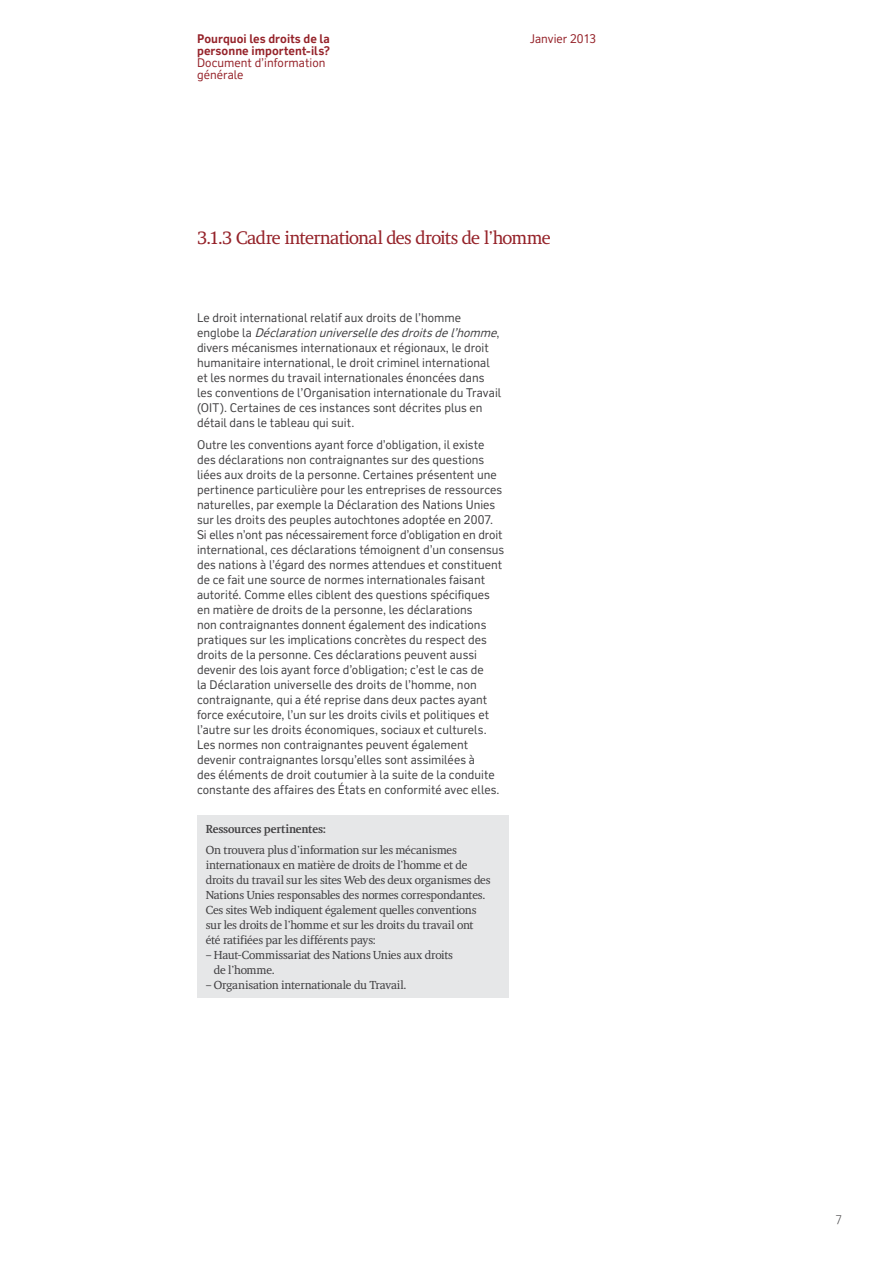
<style>
.page{position:relative;width:893px;height:1263px;background:#fff}
.page>*{position:absolute;margin:0;border:0;box-sizing:border-box;transform-origin:0 0}
.t1{font:18.75px "RT Albanese";letter-spacing:-.04em;color:#952229}
.t2{font:12px/15px "RT Vickerman";color:#414042}
.t3{font:12px/15px "RT Albanese";letter-spacing:-.025em;color:#414042}
.t4{font:700 12px/12px "RT Vickerman";letter-spacing:.005em;color:#952229}
.t5{font:12px/12px "RT Vickerman";color:#952229}
.t6{font:700 12px "RT Albanese";letter-spacing:-.025em;color:#414042}
.t7{font:300 12px "RT Vickerman";color:#414042}
.s1{font-style:italic}
</style>
<div class="page">
<div style="left:197px;top:815px;width:312px;height:182px;background:#e6e7e8"></div>
<p class="t4" style="left:197px;top:32px;width:135px">Pourquoi les droits de la personne importent-ils?</p>
<p class="t5" style="left:197px;top:56px;width:130px">Document d’information générale</p>
<p class="t5" style="left:530px;top:32px;width:68px">Janvier 2013</p>
<h1 class="t1" style="left:197px;top:227px;width:355px">3.1.3 Cadre international des droits de l’homme</h1>
<p class="t2" style="left:197px;top:310px;width:306px">Le droit international relatif aux droits de l’homme<br>e n g l o b e l a <span class="s1">Déclarationuniverselledesdroitsdel’homme</span>, divers mécanismes internationaux et régionaux, le droit humanitaire international, le droit criminel international et les normes du travail internationales énoncées dans les conventions de l’Organisation internationale du Travail (OIT). Certaines de ces instances sont décrites plus en détail dans le tableau qui suit.</p>
<p class="t2" style="left:197px;top:437px;width:309px">Outre les conventions ayant force d’obligation, il existe des déclarations non contraignantes sur des questions liées aux droits de la personne. Certaines présentent une pertinence particulière pour les entreprises de ressources naturelles, par exemple la Déclaration des Nations Unies sur les droits des peuples autochtones adoptée en 2007.<br>Si elles n’ont pas nécessairement force d’obligation en droit international, ces déclarations témoignent d’un consensus des nations à l’égard des normes attendues et constituent de ce fait une source de normes internationales faisant autorité. Comme elles ciblent des questions spécifiques en matière de droits de la personne, les déclarations<br>non contraignantes donnent également des indications pratiques sur les implications concrètes du respect des droits de la personne. Ces déclarations peuvent aussi devenir des lois ayant force d’obligation; c’est le cas de<br>la Déclaration universelle des droits de l’homme, non contraignante, qui a été reprise dans deux pactes ayant force exécutoire, l’un sur les droits civils et politiques et l’autre sur les droits économiques, sociaux et culturels.<br>Les normes non contraignantes peuvent également devenir contraignantes lorsqu’elles sont assimilées à<br>des éléments de droit coutumier à la suite de la conduite constante des affaires des États en conformité avec elles.</p>
<p class="t6" style="left:206px;top:822px;width:122px">Ressources pertinentes:</p>
<p class="t3" style="left:206px;top:842px;width:286px">On trouvera plus d’information sur les mécanismes internationaux en matière de droits de l’homme et de droits du travail sur les sites Web des deux organismes des Nations Unies responsables des normes correspondantes.<br>Ces sites Web indiquent également quelles conventions sur les droits de l’homme et sur les droits du travail ont été ratifiées par les différents pays:</p>
<p class="t3" style="left:214px;top:947px;width:241px;text-indent:-8px">– Haut-Commissariat des Nations Unies aux droits de l’homme.</p>
<p class="t3" style="left:206px;top:977px;width:202px">– Organisation internationale du Travail.</p>
<p class="t7" style="left:836px;top:1212px;width:8px">7</p>
</div>
